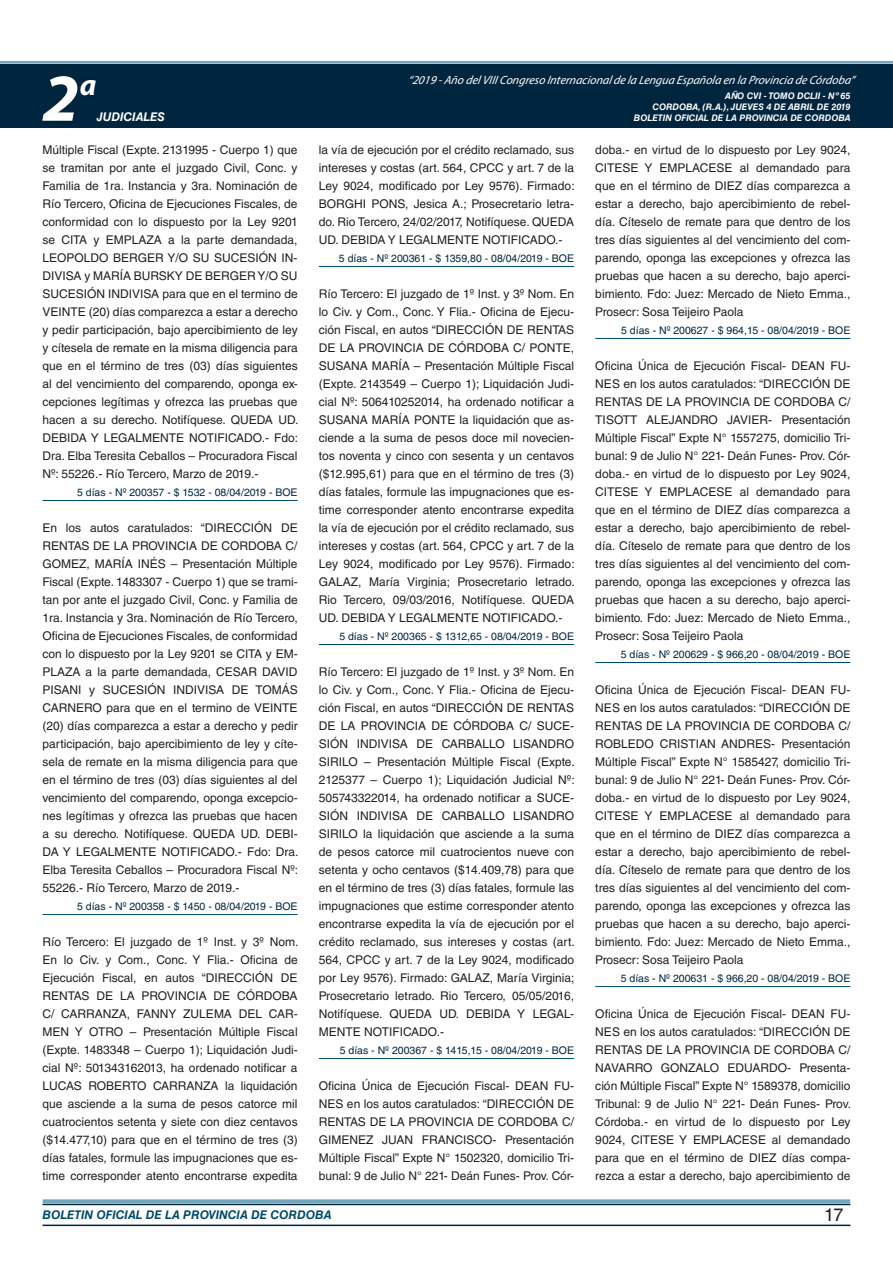
<style>
.page{position:relative;width:893px;height:1263px;background:#fff}
.page>*{position:absolute;margin:0;border:0;box-sizing:border-box;transform-origin:0 0}
.t1{font:italic 700 67.5px "Myriad Pro";color:#fff}
.t2{font:italic 700 30px "Myriad Pro";color:#fff}
.t3{font:18px "Helvetica LT Std";color:#231f20}
.t4{font:12px/18px "Helvetica LT Std";color:#231f20;text-align:justify}
.t5{font:italic 12px "Myriad Pro";color:#fff}
.t6{font:italic 700 12px "Helvetica LT Std";color:#004b6c}
.t7{font:italic 700 12px "Helvetica LT Std";color:#fff}
.t8{font:10.5px "Helvetica LT Std";color:#00263f}
.t9{font:italic 700 9px/10.8px "Helvetica LT Std";color:#fff;text-align:right}
</style>
<div class="page">
<div style="left:0;top:61px;width:893px;height:6px;background:#fff;opacity:.75"></div>
<div style="left:0;top:64px;width:893px;height:64px;background:#00263f"></div>
<hr style="left:43px;top:1224px;width:807px;height:2px;background:#00263f">
<div style="left:42px;top:1198px;width:809px;height:8px;background:#fff;opacity:.75"></div>
<hr style="left:43px;top:500px;width:255px;height:1px;background:#004b6c">
<hr style="left:43px;top:914px;width:255px;height:1px;background:#004b6c">
<hr style="left:319px;top:266px;width:255px;height:1px;background:#004b6c">
<hr style="left:319px;top:644px;width:255px;height:1px;background:#004b6c">
<hr style="left:319px;top:1058px;width:255px;height:1px;background:#004b6c">
<hr style="left:595px;top:338px;width:255px;height:1px;background:#004b6c">
<hr style="left:595px;top:662px;width:255px;height:1px;background:#004b6c">
<hr style="left:595px;top:986px;width:255px;height:1px;background:#004b6c">
<h2 class="t2" style="left:80px;top:66px;width:18px">a</h2>
<p class="t5" style="left:408px;top:72px;width:448px">“2019 -Año delVIIICongreso Internacionalde la Lengua Esp añola en la Provincia de Córdoba”</p>
<h1 class="t1" style="left:43px;top:54px;width:38px">2</h1>
<p class="t9" style="left:653px;top:91px;width:199px">AÑO CVI - TOMO DCLII - Nº 65<br>CORDOBA, (R.A.), JUEVES 4 DE ABRIL DE 2019</p>
<p class="t7" style="left:97px;top:110px;width:70px">JUDICIALES</p>
<p class="t9" style="left:634px;top:112px;width:218px">BOLETIN OFICIAL DE LA PROVINCIA DE CORDOBA</p>
<p class="t4" style="left:43px;top:141px;width:257px">Múltiple Fiscal (Expte. 2131995 - Cuerpo 1) que se tramitan por ante el juzgado Civil, Conc. y Familia de 1ra. Instancia y 3ra. Nominación de Río Tercero, Oficina de Ejecuciones Fiscales, de conformidad con lo dispuesto por la Ley 9201 se CITA y EMPLAZA a la parte demandada, LEOPOLDO BERGER Y/O SU SUCESIÓN IN-DIVISA y MARÍA BURSKY DE BERGER Y/O SU SUCESIÓN INDIVISA para que en el termino de VEINTE (20) días comparezca a estar a derecho y pedir participación, bajo apercibimiento de ley y cítesela de remate en la misma diligencia para que en el término de tres (03) días siguientes al del vencimiento del comparendo, oponga ex&shy;cepciones legítimas y ofrezca las pruebas que hacen a su derecho. Notifíquese. QUEDA UD.<br>DEBIDA Y LEGALMENTE NOTIFICADO.- Fdo:<br>Dra. Elba Teresita Ceballos – Procuradora Fiscal Nº: 55226.- Río Tercero, Marzo de 2019.-</p>
<p class="t8" style="left:77px;top:486px;width:222px">5 días - Nº 200357 - $ 1532 - 08/04/2019 - BOE</p>
<p class="t4" style="left:43px;top:519px;width:257px">En los autos caratulados: “DIRECCIÓN DE RENTAS DE LA PROVINCIA DE CORDOBA C/ GOMEZ, MARÍA INÉS – Presentación Múltiple Fiscal (Expte. 1483307 - Cuerpo 1) que se trami&shy;tan por ante el juzgado Civil, Conc. y Familia de 1ra. Instancia y 3ra. Nominación de Río Tercero, Oficina de Ejecuciones Fiscales, de conformidad con lo dispuesto por la Ley 9201 se CITA y EM-PLAZA a la parte demandada, CESAR DAVID PISANI y SUCESIÓN INDIVISA DE TOMÁS CARNERO para que en el termino de VEINTE (20) días comparezca a estar a derecho y pedir participación, bajo apercibimiento de ley y cíte&shy;sela de remate en la misma diligencia para que en el término de tres (03) días siguientes al del vencimiento del comparendo, oponga excepcio&shy;nes legítimas y ofrezca las pruebas que hacen a su derecho. Notifíquese. QUEDA UD. DEBI-DA Y LEGALMENTE NOTIFICADO.- Fdo: Dra.<br>Elba Teresita Ceballos – Procuradora Fiscal Nº:<br>55226.- Río Tercero, Marzo de 2019.-</p>
<p class="t8" style="left:77px;top:900px;width:222px">5 días - Nº 200358 - $ 1450 - 08/04/2019 - BOE</p>
<p class="t4" style="left:43px;top:933px;width:257px">Río Tercero: El juzgado de 1º Inst. y 3º Nom.<br>En lo Civ. y Com., Conc. Y Flia.- Oficina de Ejecución Fiscal, en autos “DIRECCIÓN DE RENTAS DE LA PROVINCIA DE CÓRDOBA C/ CARRANZA, FANNY ZULEMA DEL CAR-MEN Y OTRO – Presentación Múltiple Fiscal (Expte. 1483348 – Cuerpo 1); Liquidación Judi&shy;cial Nº: 501343162013, ha ordenado notificar a LUCAS ROBERTO CARRANZA la liquidación que asciende a la suma de pesos catorce mil cuatrocientos setenta y siete con diez centavos ($14.477,10) para que en el término de tres (3) días fatales, formule las impugnaciones que es&shy;time corresponder atento encontrarse expedita</p>
<p class="t4" style="left:319px;top:141px;width:257px">la vía de ejecución por el crédito reclamado, sus intereses y costas (art. 564, CPCC y art. 7 de la Ley 9024, modificado por Ley 9576). Firmado:<br>BORGHI PONS, Jesica A.; Prosecretario letra&shy;do. Rio Tercero, 24/02/2017, Notifíquese. QUEDA UD. DEBIDA Y LEGALMENTE NOTIFICADO.-</p>
<p class="t8" style="left:339px;top:252px;width:237px">5 días - Nº 200361 - $ 1359,80 - 08/04/2019 - BOE</p>
<p class="t4" style="left:319px;top:285px;width:257px">Río Tercero: El juzgado de 1º Inst. y 3º Nom. En lo Civ. y Com., Conc. Y Flia.- Oficina de Ejecu&shy;ción Fiscal, en autos “DIRECCIÓN DE RENTAS DE LA PROVINCIA DE CÓRDOBA C/ PONTE, SUSANA MARÍA – Presentación Múltiple Fiscal (Expte. 2143549 – Cuerpo 1); Liquidación Judi&shy;cial Nº: 506410252014, ha ordenado notificar a SUSANA MARÍA PONTE la liquidación que as&shy;ciende a la suma de pesos doce mil novecien&shy;tos noventa y cinco con sesenta y un centavos ($12.995,61) para que en el término de tres (3) días fatales, formule las impugnaciones que es&shy;time corresponder atento encontrarse expedita la vía de ejecución por el crédito reclamado, sus intereses y costas (art. 564, CPCC y art. 7 de la Ley 9024, modificado por Ley 9576). Firmado:<br>GALAZ, María Virginia; Prosecretario letrado.<br>Rio Tercero, 09/03/2016, Notifíquese. QUEDA UD. DEBIDA Y LEGALMENTE NOTIFICADO.-</p>
<p class="t8" style="left:339px;top:630px;width:236px">5 días - Nº 200365 - $ 1312,65 - 08/04/2019 - BOE</p>
<p class="t4" style="left:319px;top:663px;width:257px">Río Tercero: El juzgado de 1º Inst. y 3º Nom. En lo Civ. y Com., Conc. Y Flia.- Oficina de Ejecu&shy;ción Fiscal, en autos “DIRECCIÓN DE RENTAS DE LA PROVINCIA DE CÓRDOBA C/ SUCE-SIÓN INDIVISA DE CARBALLO LISANDRO SIRILO – Presentación Múltiple Fiscal (Expte.<br>2125377 – Cuerpo 1); Liquidación Judicial Nº:<br>505743322014, ha ordenado notificar a SUCE-SIÓN INDIVISA DE CARBALLO LISANDRO SIRILO la liquidación que asciende a la suma de pesos catorce mil cuatrocientos nueve con setenta y ocho centavos ($14.409,78) para que en el término de tres (3) días fatales, formule las impugnaciones que estime corresponder atento encontrarse expedita la vía de ejecución por el crédito reclamado, sus intereses y costas (art.<br>564, CPCC y art. 7 de la Ley 9024, modificado por Ley 9576). Firmado: GALAZ, María Virginia; Prosecretario letrado. Rio Tercero, 05/05/2016, Notifíquese. QUEDA UD. DEBIDA Y LEGAL-MENTE NOTIFICADO.-</p>
<p class="t8" style="left:340px;top:1044px;width:236px">5 días - Nº 200367 - $ 1415,15 - 08/04/2019 - BOE</p>
<p class="t4" style="left:319px;top:1077px;width:257px">Oficina Única de Ejecución Fiscal- DEAN FU-NES en los autos caratulados: “DIRECCIÓN DE RENTAS DE LA PROVINCIA DE CORDOBA C/ GIMENEZ JUAN FRANCISCO- Presentación Múltiple Fiscal” Expte N° 1502320, domicilio Tri&shy;bunal: 9 de Julio N° 221- Deán Funes- Prov. Cór-</p>
<p class="t4" style="left:595px;top:141px;width:257px">doba.- en virtud de lo dispuesto por Ley 9024, CITESE Y EMPLACESE al demandado para que en el término de DIEZ días comparezca a estar a derecho, bajo apercibimiento de rebel&shy;día. Cíteselo de remate para que dentro de los tres días siguientes al del vencimiento del com&shy;parendo, oponga las excepciones y ofrezca las pruebas que hacen a su derecho, bajo aperci&shy;bimiento. Fdo: Juez: Mercado de Nieto Emma., Prosecr: Sosa Teijeiro Paola</p>
<p class="t8" style="left:621px;top:324px;width:231px">5 días - Nº 200627 - $ 964,15 - 08/04/2019 - BOE</p>
<p class="t4" style="left:595px;top:357px;width:257px">Oficina Única de Ejecución Fiscal- DEAN FU-NES en los autos caratulados: “DIRECCIÓN DE RENTAS DE LA PROVINCIA DE CORDOBA C/ TISOTT ALEJANDRO JAVIER- Presentación Múltiple Fiscal” Expte N° 1557275, domicilio Tri&shy;bunal: 9 de Julio N° 221- Deán Funes- Prov. Cór&shy;doba.- en virtud de lo dispuesto por Ley 9024, CITESE Y EMPLACESE al demandado para que en el término de DIEZ días comparezca a estar a derecho, bajo apercibimiento de rebel&shy;día. Cíteselo de remate para que dentro de los tres días siguientes al del vencimiento del com&shy;parendo, oponga las excepciones y ofrezca las pruebas que hacen a su derecho, bajo aperci&shy;bimiento. Fdo: Juez: Mercado de Nieto Emma., Prosecr: Sosa Teijeiro Paola</p>
<p class="t8" style="left:621px;top:648px;width:231px">5 días - Nº 200629 - $ 966,20 - 08/04/2019 - BOE</p>
<p class="t4" style="left:595px;top:681px;width:257px">Oficina Única de Ejecución Fiscal- DEAN FU-NES en los autos caratulados: “DIRECCIÓN DE RENTAS DE LA PROVINCIA DE CORDOBA C/ ROBLEDO CRISTIAN ANDRES- Presentación Múltiple Fiscal” Expte N° 1585427, domicilio Tri&shy;bunal: 9 de Julio N° 221- Deán Funes- Prov. Cór&shy;doba.- en virtud de lo dispuesto por Ley 9024, CITESE Y EMPLACESE al demandado para que en el término de DIEZ días comparezca a estar a derecho, bajo apercibimiento de rebel&shy;día. Cíteselo de remate para que dentro de los tres días siguientes al del vencimiento del com&shy;parendo, oponga las excepciones y ofrezca las pruebas que hacen a su derecho, bajo aperci&shy;bimiento. Fdo: Juez: Mercado de Nieto Emma., Prosecr: Sosa Teijeiro Paola</p>
<p class="t8" style="left:621px;top:972px;width:231px">5 días - Nº 200631 - $ 966,20 - 08/04/2019 - BOE</p>
<p class="t4" style="left:595px;top:1005px;width:257px">Oficina Única de Ejecución Fiscal- DEAN FU-NES en los autos caratulados: “DIRECCIÓN DE RENTAS DE LA PROVINCIA DE CORDOBA C/ NAVARRO GONZALO EDUARDO- Presenta&shy;ción Múltiple Fiscal” Expte N° 1589378, domicilio Tribunal: 9 de Julio N° 221- Deán Funes- Prov.<br>Córdoba.- en virtud de lo dispuesto por Ley 9024, CITESE Y EMPLACESE al demandado para que en el término de DIEZ días compa&shy;rezca a estar a derecho, bajo apercibimiento de</p>
<p class="t6" style="left:43px;top:1208px;width:290px">BOLETIN OFICIAL DE LA PROVINCIA DE CORDOBA</p>
<h3 class="t3" style="left:824px;top:1204px;width:21px">17</h3>
</div>
